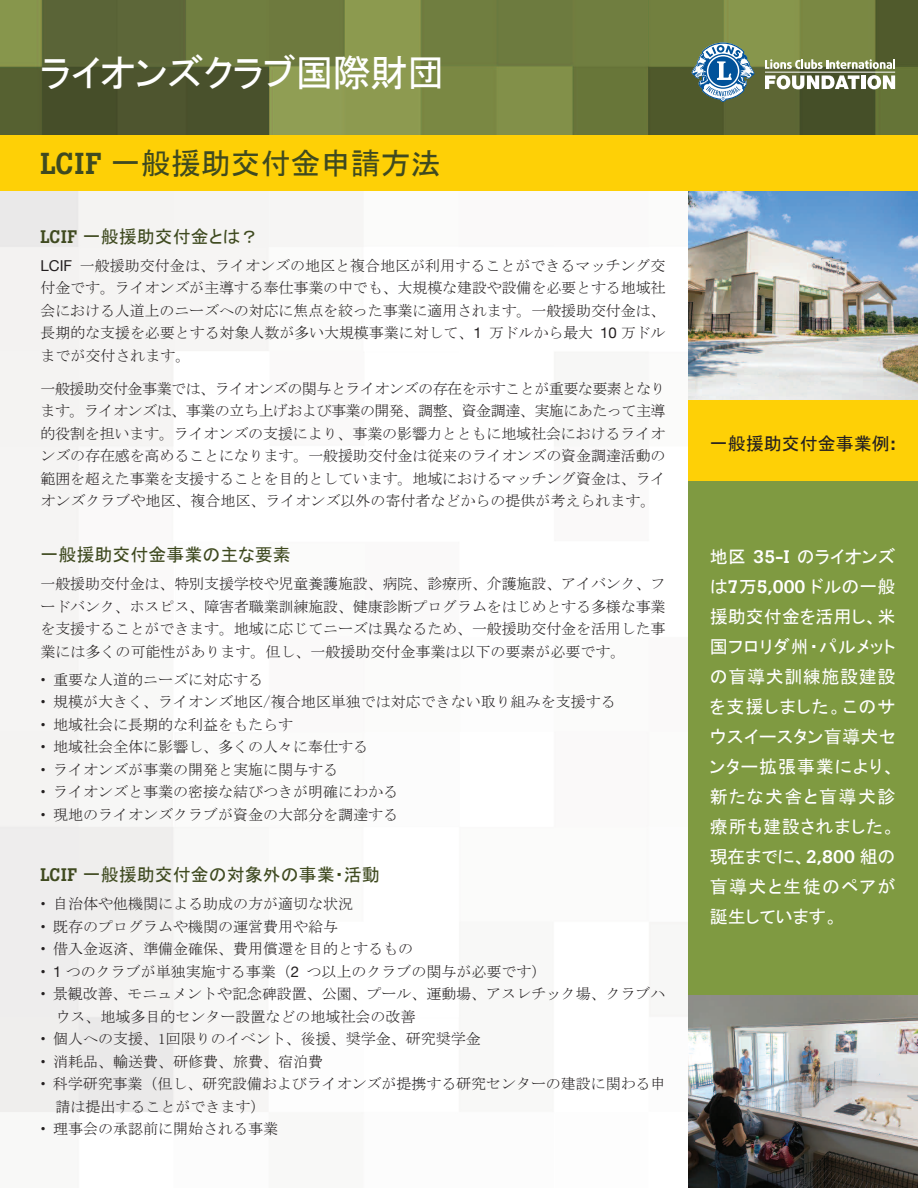
<style>
.page{position:relative;width:918px;height:1188px;background:#fff}
.page>*{position:absolute;margin:0;border:0;box-sizing:border-box;transform-origin:0 0}
.t1{font:37.5px "MS P Gothic";letter-spacing:-.01em;color:#fff}
.t2{font:30px "MS P Gothic";color:#3f4a20}
.t3{font:18px/30px "MS P Gothic";letter-spacing:.05em;color:#fff;text-align:justify}
.t4{font:18px "MS P Gothic";color:#3f4a20}
.t5{font:18px "MS P Gothic";color:#231f20}
.t6{font:15px/22.5px "MS Mincho";color:#231f20;text-align:justify}
.s1{font-family:"Boton";font-weight:500}
.s2{font-family:"Helvetica Neue"}
</style>
<div class="page">
<div style="left:688px;top:172px;width:230px;height:1016px;background:#7f9a41"></div>
<img style="left:688px;top:191px;width:230px;height:209px">
<img style="left:688px;top:996px;width:230px;height:192px">
<img style="left:0;top:0;width:918px;height:135px">
<div style="left:0;top:135px;width:918px;height:56px;background:#fed006"></div>
<svg style="left:765px;top:59px;width:130px;height:10px"></svg>
<svg style="left:765px;top:75px;width:95px;height:14px"></svg>
<div style="left:861px;top:75px;width:5px;height:14px;background:#fff"></div>
<svg style="left:867px;top:75px;width:28px;height:14px"></svg>
<hr style="left:765px;top:72px;width:130px;height:1px;background:#fff">
<svg style="left:692px;top:43px;width:62px;height:59px"></svg>
<div style="left:688px;top:400px;width:230px;height:81px;background:#fed006"></div>
<h1 class="t1" style="left:40px;top:54px;width:406px">ライオンズクラブ国際財団</h1>
<h2 class="t2" style="left:40px;top:149px;width:402px"><span class="s1">LCIF</span> 一般援助交付金申請方法</h2>
<p class="t4" style="left:40px;top:227px;width:220px"><span class="s1">LCIF</span> 一般援助交付金とは？</p>
<p class="t6" style="left:40px;top:254px;width:627px"><span class="s2">LCIF</span> 一般援助交付金は、ライオンズの地区と複合地区が利用することができるマッチング交付金です。ライオンズが主導する奉仕事業の中でも、大規模な建設や設備を必要とする地域社会における人道上のニーズへの対応に焦点を絞った事業に適用されます。一般援助交付金は、長期的な支援を必要とする対象人数が多い大規模事業に対して、<span class="s2">1</span> 万ドルから最大 <span class="s2">10</span> 万ドルまでが交付されます。</p>
<p class="t6" style="left:40px;top:377px;width:627px">一般援助交付金事業では、ライオンズの関与とライオンズの存在を示すことが重要な要素となります。ライオンズは、事業の立ち上げおよび事業の開発、調整、資金調達、実施にあたって主導的役割を担います。ライオンズの支援により、事業の影響力とともに地域社会におけるライオンズの存在感を高めることになります。一般援助交付金は従来のライオンズの資金調達活動の範囲を超えた事業を支援することを目的としています。地域におけるマッチング資金は、ライオンズクラブや地区、複合地区、ライオンズ以外の寄付者などからの提供が考えられます。</p>
<p class="t4" style="left:40px;top:546px;width:252px">一般援助交付金事業の主な要素</p>
<p class="t6" style="left:40px;top:573px;width:627px">一般援助交付金は、特別支援学校や児童養護施設、病院、診療所、介護施設、アイバンク、フードバンク、ホスピス、障害者職業訓練施設、健康診断プログラムをはじめとする多様な事業を支援することができます。地域に応じてニーズは異なるため、一般援助交付金を活用した事業には多くの可能性があります。但し、一般援助交付金事業は以下の要素が必要です。</p>
<p class="t6" style="left:40px;top:668px;width:224px"><span class="s2">•</span> 重要な人道的ニーズに対応する</p>
<p class="t6" style="left:40px;top:691px;width:577px"><span class="s2">•</span> 規模が大きく、ライオンズ地区/複合地区単独では対応できない取り組みを支援する</p>
<p class="t6" style="left:40px;top:713px;width:254px"><span class="s2">•</span> 地域社会に長期的な利益をもたらす</p>
<p class="t6" style="left:40px;top:736px;width:329px"><span class="s2">•</span> 地域社会全体に影響し、多くの人々に奉仕する</p>
<p class="t6" style="left:40px;top:758px;width:299px"><span class="s2">•</span> ライオンズが事業の開発と実施に関与する</p>
<p class="t6" style="left:40px;top:781px;width:359px"><span class="s2">•</span> ライオンズと事業の密接な結びつきが明確にわかる</p>
<p class="t6" style="left:40px;top:803px;width:359px"><span class="s2">•</span> 現地のライオンズクラブが資金の大部分を調達する</p>
<p class="t4" style="left:40px;top:866px;width:341px"><span class="s1">LCIF</span> 一般援助交付金の対象外の事業・活動</p>
<p class="t6" style="left:40px;top:892px;width:314px"><span class="s2">•</span> 自治体や他機関による助成の方が適切な状況</p>
<p class="t6" style="left:40px;top:915px;width:299px"><span class="s2">•</span> 既存のプログラムや機関の運営費用や給与</p>
<p class="t6" style="left:40px;top:937px;width:374px"><span class="s2">•</span> 借入金返済、準備金確保、費用償還を目的とするもの</p>
<p class="t6" style="left:40px;top:960px;width:508px"><span class="s2">• 1</span> つのクラブが単独実施する事業（<span class="s2">2</span> つ以上のクラブの関与が必要です）</p>
<p class="t6" style="left:56px;top:982px;width:612px;text-indent:-15px"><span class="s2">•</span> 景観改善、モニュメントや記念碑設置、公園、プール、運動場、アスレチック場、クラブハウス、地域多目的センター設置などの地域社会の改善</p>
<p class="t6" style="left:41px;top:1027px;width:442px"><span class="s2">•</span> 個人への支援、1回限りのイベント、後援、奨学金、研究奨学金</p>
<p class="t6" style="left:41px;top:1050px;width:284px"><span class="s2">•</span> 消耗品、輸送費、研修費、旅費、宿泊費</p>
<p class="t6" style="left:56px;top:1072px;width:612px;text-indent:-15px"><span class="s2">•</span> 科学研究事業（但し、研究設備およびライオンズが提携する研究センターの建設に関わる申請は提出することができます）</p>
<p class="t6" style="left:41px;top:1117px;width:239px"><span class="s2">•</span> 理事会の承認前に開始される事業</p>
<p class="t5" style="left:710px;top:434px;width:187px">一般援助交付金事業例<span class="s1">:</span></p>
<p class="t3" style="left:710px;top:542px;width:187px">地区 <span class="s1">35-I</span> のライオンズは<span class="s1">7</span>万<span class="s1">5,000</span> ドルの一般援助交付金を活用し、米国フロリダ州・パルメットの盲導犬訓練施設建設を支援しました。このサウスイースタン盲導犬センター拡張事業により、新たな犬舎と盲導犬診療所も建設されました。現在までに、<span class="s1">2,800</span> 組の盲導犬と生徒のペアが誕生しています。</p>
</div>
